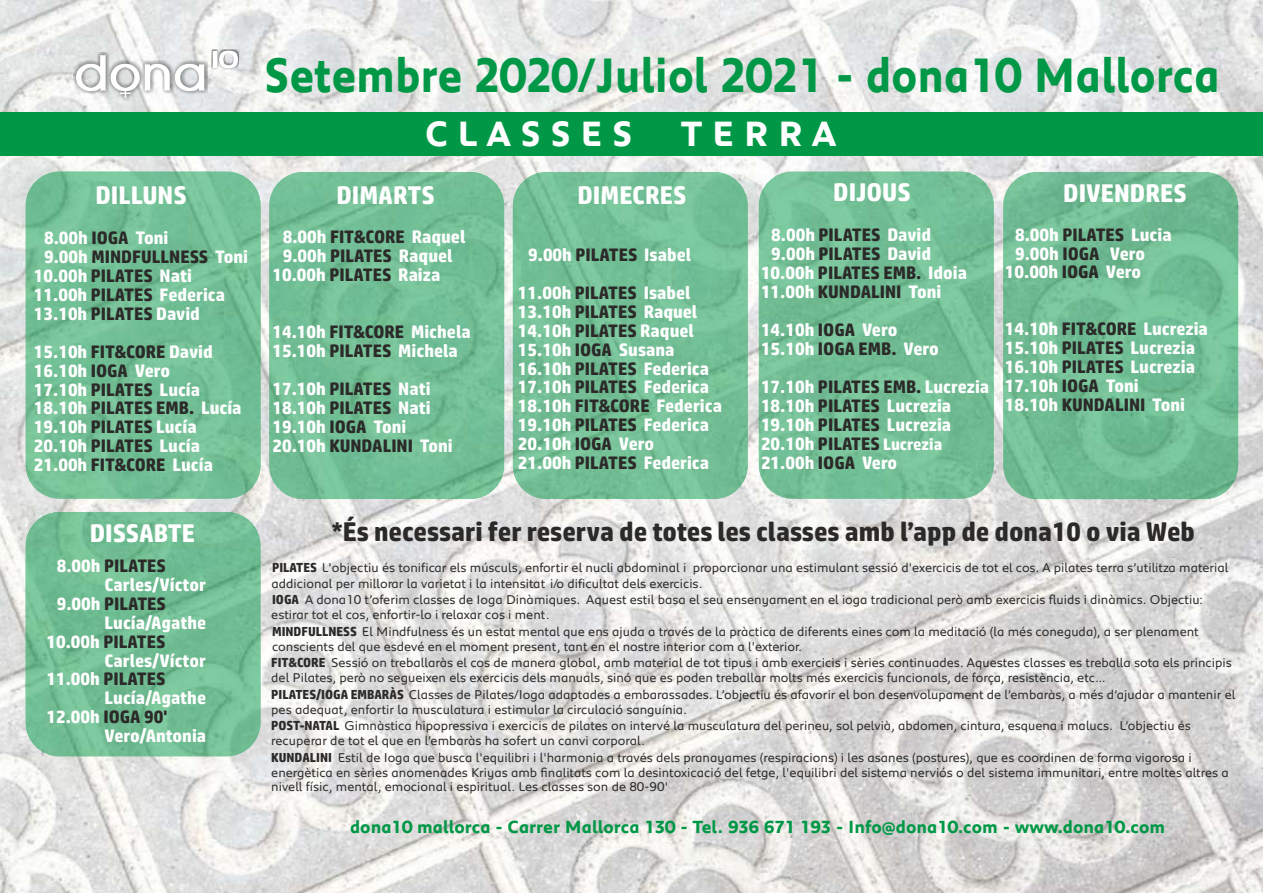
<style>
.page{position:relative;width:1263px;height:893px;background:#fff}
.page>*{position:absolute;margin:0;border:0;box-sizing:border-box;transform-origin:0 0}
.t1{font:700 49.5px "Peugeot";color:#009846;scale:.91 1}
.t2{font:700 36px "Peugeot";color:#fefefe}
.t3{font:700 27px "HP Simplified";color:#2b2a29}
.t4{font:700 25.5px "HP Simplified";color:#fff}
.t5{font:700 18px/18.9px "HP Simplified";color:#fefefe}
.t6{font:700 18px "HP Simplified";color:#2b2a29}
.t7{font:700 18px "Peugeot";color:#009846}
.t8{font:700 16.5px "HP Simplified";color:#fefefe}
.t9{font:13.05px/15.6px "Peugeot";color:#2b2a29}
.s1{color:#2b2a29}
.s2{color:#fefefe}
.s3{font-size:18px}
.s4{font-size:18px;color:#2b2a29}
.s5{font-family:"HP Simplified";font-weight:700}
</style>
<div class="page">
<img style="left:0;top:0;width:1263px;height:893px">
<svg style="left:211px;top:49px;width:28px;height:20px"></svg>
<div style="left:73px;top:52px;width:134px;height:49px;background:#000;opacity:.49"></div>
<svg style="left:76px;top:55px;width:128px;height:43px"></svg>
<div style="left:0;top:112px;width:1263px;height:44px;background:#009846"></div>
<img style="left:26px;top:172px;width:235px;height:327px;border-radius:34px">
<img style="left:269px;top:172px;width:235px;height:327px;border-radius:34px">
<img style="left:513px;top:172px;width:235px;height:327px;border-radius:34px">
<img style="left:759px;top:172px;width:235px;height:327px;border-radius:34px">
<img style="left:1003px;top:172px;width:235px;height:327px;border-radius:34px">
<img style="left:26px;top:512px;width:234px;height:244px;border-radius:34px">
<h1 class="t1" style="left:264px;top:53px;width:1052px">Setembre 2020/Juliol 2021 - dona10 Mallorca</h1>
<h2 class="t2" style="left:425px;top:117px;width:209px">C L A S S E S</h2>
<h2 class="t2" style="left:681px;top:117px;width:157px">T E R R A</h2>
<h3 class="t4" style="left:95px;top:183px;width:93px">DILLUNS</h3>
<h3 class="t4" style="left:336px;top:183px;width:100px">DIMARTS</h3>
<h3 class="t4" style="left:577px;top:183px;width:110px">DIMECRES</h3>
<h3 class="t4" style="left:833px;top:180px;width:79px">DIJOUS</h3>
<h3 class="t4" style="left:1063px;top:181px;width:125px">DIVENDRES</h3>
<h3 class="t5" style="left:44px;top:229px;width:126px">8.00h <span class="s1">IOGA</span> Toni</h3>
<h3 class="t6" style="left:44px;top:248px;width:205px"><span class="s2">9.00h</span> MINDFULLNESS <span class="s2">Toni</span></h3>
<h3 class="t5" style="left:34px;top:267px;width:160px">10.00h <span class="s1">PILATES</span> Nati</h3>
<h3 class="t5" style="left:34px;top:286px;width:193px">11.00h <span class="s1">PILATES</span> Federica</h3>
<h3 class="t5" style="left:34px;top:305px;width:168px">13.10h <span class="s1">PILATES</span> David</h3>
<h3 class="t5" style="left:34px;top:343px;width:209px">15.10h <span class="s1">FIT&amp;CORE</span> David<br>16.10h <span class="s1">IOGA</span> Vero<br>17.10h <span class="s1">PILATES</span> Lucía<br>18.10h <span class="s1">PILATES EMB.</span> Lucía<br>19.10h <span class="s1">PILATES</span> Lucía<br>20.10h <span class="s1">PILATES</span> Lucía<br>21.00h <span class="s1">FIT&amp;CORE</span> Lucía</h3>
<h3 class="t4" style="left:90px;top:521px;width:107px">DISSABTE</h3>
<h3 class="t6" style="left:57px;top:557px;width:111px"><span class="s2">8.00h</span> PILATES</h3>
<h3 class="t5" style="left:105px;top:576px;width:103px">Carles/Víctor</h3>
<h3 class="t6" style="left:57px;top:595px;width:111px"><span class="s2">9.00h</span> PILATES</h3>
<h3 class="t5" style="left:105px;top:613px;width:103px">Lucía/Agathe</h3>
<h3 class="t6" style="left:46px;top:633px;width:120px"><span class="s2">10.00h</span> PILATES</h3>
<h3 class="t5" style="left:105px;top:651px;width:103px">Carles/Víctor</h3>
<h3 class="t6" style="left:46px;top:671px;width:120px"><span class="s2">11.00h</span> PILATES</h3>
<h3 class="t5" style="left:105px;top:689px;width:103px">Lucía/Agathe</h3>
<h3 class="t6" style="left:46px;top:709px;width:122px"><span class="s2">12.00h</span> IOGA 90'</h3>
<h3 class="t5" style="left:105px;top:727px;width:103px">Vero/Antonia</h3>
<h3 class="t5" style="left:283px;top:228px;width:184px">8.00h <span class="s1">FIT&amp;CORE</span> Raquel</h3>
<h3 class="t5" style="left:283px;top:247px;width:171px">9.00h <span class="s1">PILATES</span> Raquel</h3>
<h3 class="t5" style="left:272px;top:266px;width:169px">10.00h <span class="s1">PILATES</span> Raiza</h3>
<h3 class="t5" style="left:272px;top:323px;width:200px">14.10h <span class="s1">FIT&amp;CORE</span> Michela<br>15.10h <span class="s1">PILATES</span> Michela</h3>
<h3 class="t5" style="left:272px;top:380px;width:182px">17.10h <span class="s1">PILATES</span> Nati<br>18.10h <span class="s1">PILATES</span> Nati<br>19.10h <span class="s1">IOGA</span> Toni<br>20.10h <span class="s1">KUNDALINI</span> Toni</h3>
<h3 class="t5" style="left:518px;top:236px;width:175px;line-height:38px;text-align:center">9.00h <span class="s1">PILATES</span> Isabel<br>11.00h <span class="s1">PILATES</span> Isabel</h3>
<h3 class="t5" style="left:518px;top:303px;width:206px">13.10h <span class="s1">PILATES</span> Raquel<br>14.10h <span class="s1">PILATES</span> Raquel<br>15.10h <span class="s1">IOGA</span> Susana<br>16.10h <span class="s1">PILATES</span> Federica<br>17.10h <span class="s1">PILATES</span> Federica<br>18.10h <span class="s1">FIT&amp;CORE</span> Federica<br>19.10h <span class="s1">PILATES</span> Federica<br>20.10h <span class="s1">IOGA</span> Vero<br>21.00h <span class="s1">PILATES</span> Federica</h3>
<h3 class="t5" style="left:771px;top:226px;width:161px">8.00h <span class="s1">PILATES</span> David</h3>
<h3 class="t5" style="left:771px;top:245px;width:161px">9.00h <span class="s1">PILATES</span> David</h3>
<h3 class="t5" style="left:761px;top:264px;width:208px">10.00h <span class="s1">PILATES EMB.</span> Idoia</h3>
<h3 class="t5" style="left:761px;top:283px;width:182px">11.00h <span class="s1">KUNDALINI</span> Toni</h3>
<h3 class="t5" style="left:761px;top:321px;width:179px">14.10h <span class="s1">IOGA</span> Vero<br>15.10h <span class="s1">IOGA EMB.</span> Vero</h3>
<h3 class="t5" style="left:761px;top:378px;width:230px">17.10h <span class="s1">PILATES EMB.</span> Lucrezia<br>18.10h <span class="s1">PILATES</span> Lucrezia<br>19.10h <span class="s1">PILATES</span> Lucrezia</h3>
<p class="t8" style="left:761px;top:436px;width:183px"><span class="s3">20.10h</span> <span class="s4">PILATES</span> Lucrezia</p>
<h3 class="t5" style="left:761px;top:454px;width:138px">21.00h <span class="s1">IOGA</span> Vero</h3>
<h3 class="t5" style="left:1015px;top:225px;width:158px">8.00h <span class="s1">PILATES</span> Lucia</h3>
<h3 class="t5" style="left:1015px;top:244px;width:132px">9.00h <span class="s1">IOGA</span> Vero</h3>
<h3 class="t5" style="left:1005px;top:263px;width:138px">10.00h <span class="s1">IOGA</span> Vero</h3>
<h3 class="t5" style="left:1005px;top:320px;width:205px">14.10h <span class="s1">FIT&amp;CORE</span> Lucrezia<br>15.10h <span class="s1">PILATES</span> Lucrezia<br>16.10h <span class="s1">PILATES</span> Lucrezia<br>17.10h <span class="s1">IOGA</span> Toni<br>18.10h <span class="s1">KUNDALINI</span> Toni</h3>
<h3 class="t3" style="left:331px;top:519px;width:865px">*És necessari fer reserva de totes les classes amb l’app de dona10 o via Web</h3>
<p class="t9" style="left:271px;top:561px;width:965px"><span class="s5">PILATES</span> L'objectiu és tonificar els músculs, enfortir el nucli abdominal i proporcionar una estimulant sessió d'exercicis de tot el cos. A pilates terra s’utilitza material addicional per millorar la varietat i la intensitat i/o dificultat dels exercicis.<br><span class="s5">IOGA</span> A dona10 t’oferim classes de Ioga Dinàmiques. Aquest estil basa el seu ensenyament en el ioga tradicional però amb exercicis fluids i dinàmics. Objectiu: estirar tot el cos, enfortir-lo i relaxar cos i ment.<br><span class="s5">MINDFULLNESS</span> El Mindfulness és un estat mental que ens ajuda a través de la pràctica de diferents eines com la meditació (la més coneguda), a ser plenament conscients del que esdevé en el moment present, tant en el nostre interior com a l'exterior.<br><span class="s5">FIT&amp;CORE</span> Sessió on treballaràs el cos de manera global, amb material de tot tipus i amb exercicis i sèries continuades. Aquestes classes es treballa sota els principis del Pilates, però no segueixen els exercicis dels manuals, sinó que es poden treballar molts més exercicis funcionals, de força, resistència, etc...<br><span class="s5">PILATES/IOGA EMBARÀS</span> Classes de Pilates/Ioga adaptades a embarassades. L’objectiu és afavorir el bon desenvolupament de l’embaràs, a més d’ajudar a mantenir el pes adequat, enfortir la musculatura i estimular la circulació sanguínia.<br><span class="s5">POST-NATAL</span> Gimnàstica hipopressiva i exercicis de pilates on intervé la musculatura del perineu, sol pelvià, abdomen, cintura, esquena i malucs. L’objectiu és recuperar de tot el que en l’embaràs ha sofert un canvi corporal.<br><span class="s5">KUNDALINI</span> Estil de Ioga que busca l'equilibri i l'harmonia a través dels pranayames (respiracions) i les asanes (postures), que es coordinen de forma vigorosa i energètica en sèries anomenades Kriyas amb finalitats com la desintoxicació del fetge, l'equilibri del sistema nerviós o del sistema immunitari, entre moltes altres a nivell físic, mental, emocional i espiritual. Les classes son de 80-90'</p>
<h3 class="t7" style="left:350px;top:818px;width:816px">dona10 mallorca - Carrer Mallorca 130 - Tel. 936 671 193 - Info@dona10.com - www.dona10.com</h3>
</div>
